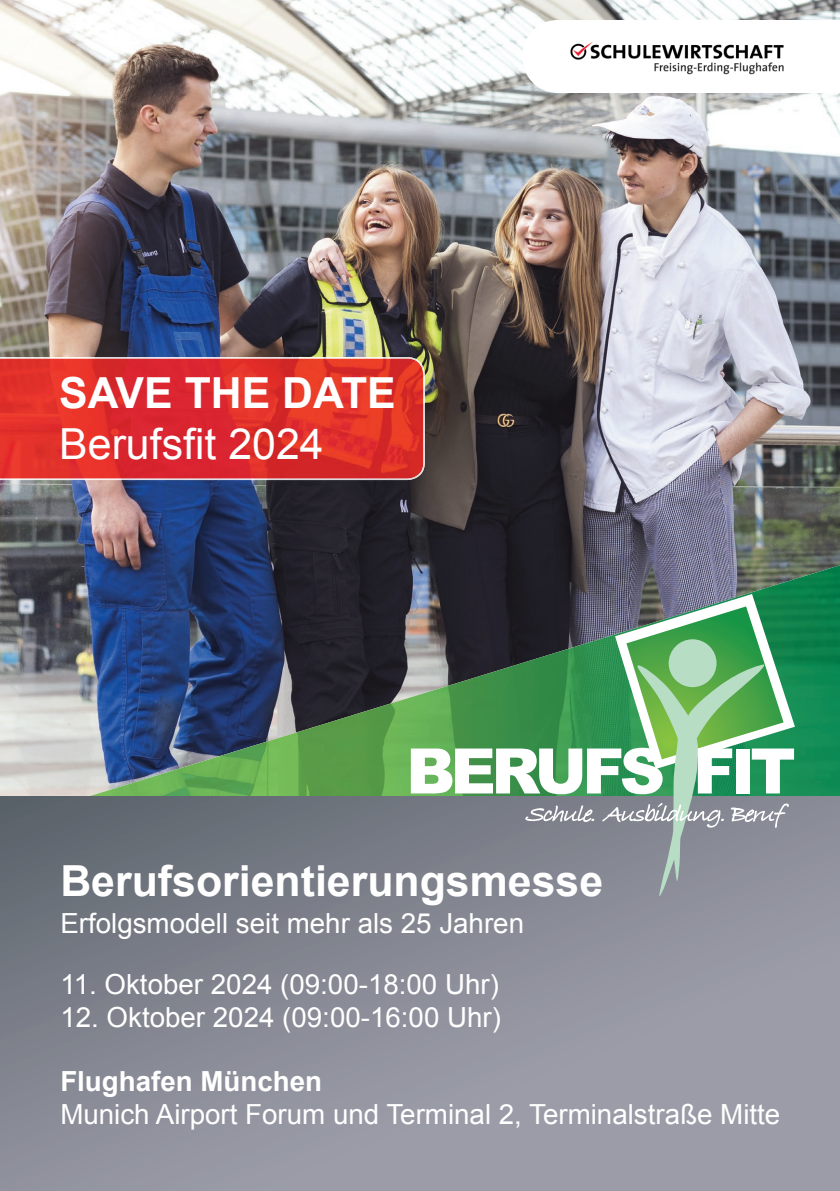
<style>
.page{position:relative;width:840px;height:1191px;background:#fff}
.page>*{position:absolute;margin:0;border:0;box-sizing:border-box;transform-origin:0 0}
.t1{font:700 42.8px "Arial";color:#fff}
.t2{font:42.8px "Arial";color:#fff}
.t3{font:27.6px "Arial";color:#fff}
.t4{font:700 27.6px "Arial";color:#fff}
</style>
<div class="page">
<img style="left:0;top:0;width:839px;height:780px">
<img style="left:629px;top:565px;width:210px;height:232px">
<img style="left:349px;top:630px;width:61px;height:167px">
<img style="left:139px;top:716px;width:211px;height:81px">
<img style="left:0;top:780px;width:140px;height:17px">
<svg style="left:0;top:797px;width:839px;height:394px;background:#898c97"></svg>
<div style="left:555px;top:20px;width:284px;height:73px;background:#fff"></div>
<div style="left:522px;top:20px;width:67px;height:73px;background:#fff;border-radius:50%"></div>
<img style="left:570px;top:42px;width:214px;height:33px">
<svg style="left:410px;top:594px;width:384px;height:302px;background:#759881"></svg>
<img style="left:0;top:357px;width:424px;height:123px">
<h1 class="t1" style="left:59px;top:365px;width:338px">SAVE THE DATE</h1>
<h1 class="t2" style="left:59px;top:416px;width:266px">Berufsfit 2024</h1>
<h1 class="t1" style="left:60px;top:852px;width:544px">Berufsorientierungsmesse</h1>
<p class="t3" style="left:60px;top:904px;width:465px">Erfolgsmodell seit mehr als 25 Jahren</p>
<p class="t3" style="left:60px;top:966px;width:440px">11. Oktober 2024 (09:00-18:00 Uhr)</p>
<p class="t3" style="left:60px;top:999px;width:442px">12. Oktober 2024 (09:00-16:00 Uhr)</p>
<p class="t4" style="left:60px;top:1063px;width:263px">Flughafen München</p>
<p class="t3" style="left:60px;top:1096px;width:721px">Munich Airport Forum und Terminal 2, Terminalstraße Mitte</p>
</div>
